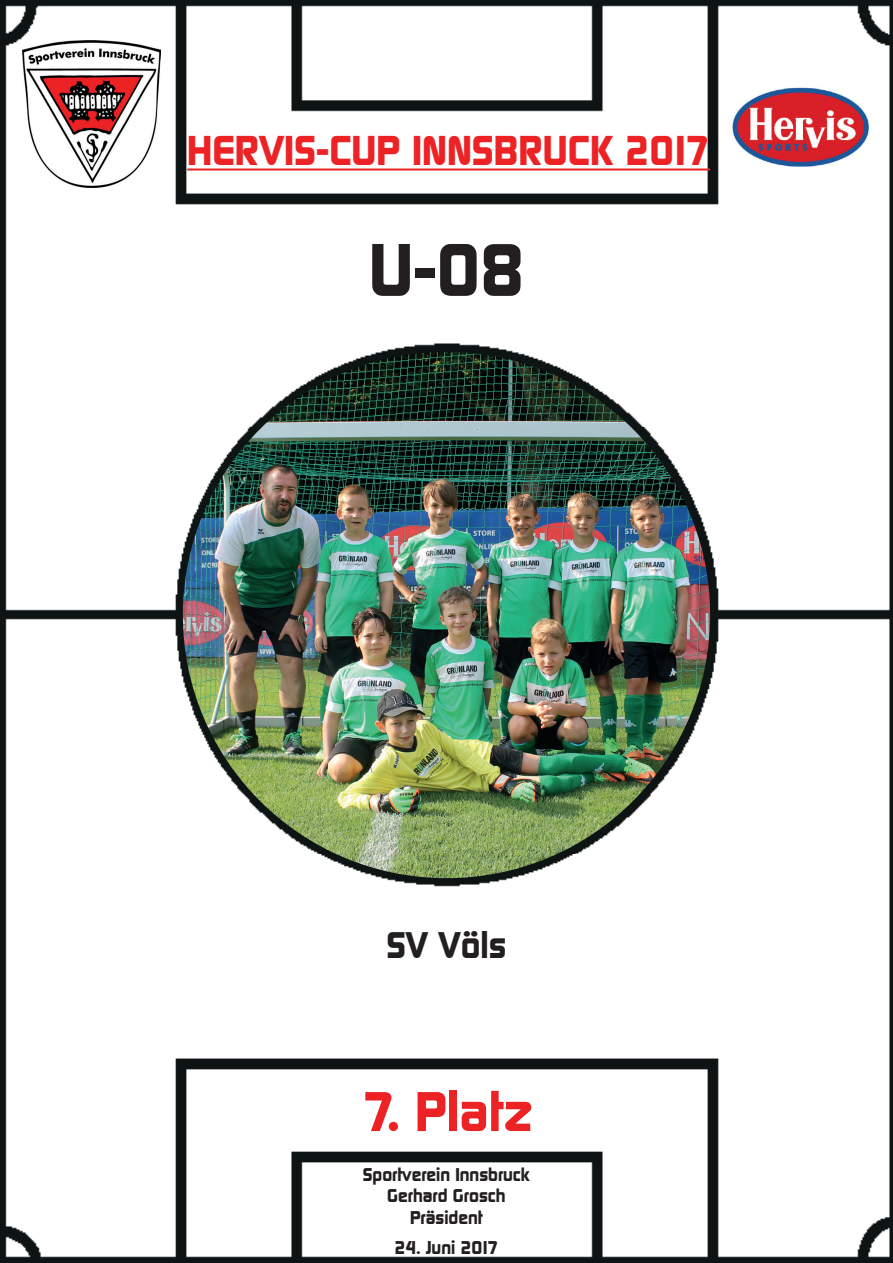
<style>
.page{position:relative;width:893px;height:1263px;background:#fff}
.page>*{position:absolute;margin:0;border:0;box-sizing:border-box;transform-origin:0 0}
.t1{font:800 72px "Randy Becker";color:#231f20}
.t2{font:800 54px "Randy Becker";color:#ed2225}
.t3{font:800 40.5px "Randy Becker";color:#ed2225}
.t4{font:800 36px "Randy Becker";color:#231f20}
.t5{font:800 18px/21.6px "Randy Becker";color:#231f20;text-align:center}
</style>
<div class="page">
<img style="left:0;top:0;width:893px;height:1263px">
<hr style="left:187px;top:168px;width:523px;height:3px;background:#ed2225">
<img style="left:23px;top:40px;width:137px;height:147px">
<img style="left:732px;top:87px;width:137px;height:81px">
<img style="left:183px;top:352px;width:527px;height:526px">
<h3 class="t3" style="left:187px;top:127px;width:524px">HERVIS-CUP INNSBRUCK 2017</h3>
<h1 class="t1" style="left:369px;top:227px;width:157px">U-08</h1>
<h3 class="t4" style="left:386px;top:924px;width:122px">SV Völs</h3>
<h2 class="t2" style="left:362px;top:1079px;width:172px">7. Platz</h2>
<p class="t5" style="left:363px;top:1164px;width:169px">Sportverein Innsbruck<br>Gerhard Grosch<br>Präsident</p>
<p class="t5" style="left:395px;top:1237px;width:105px">24. Juni 2017</p>
</div>
